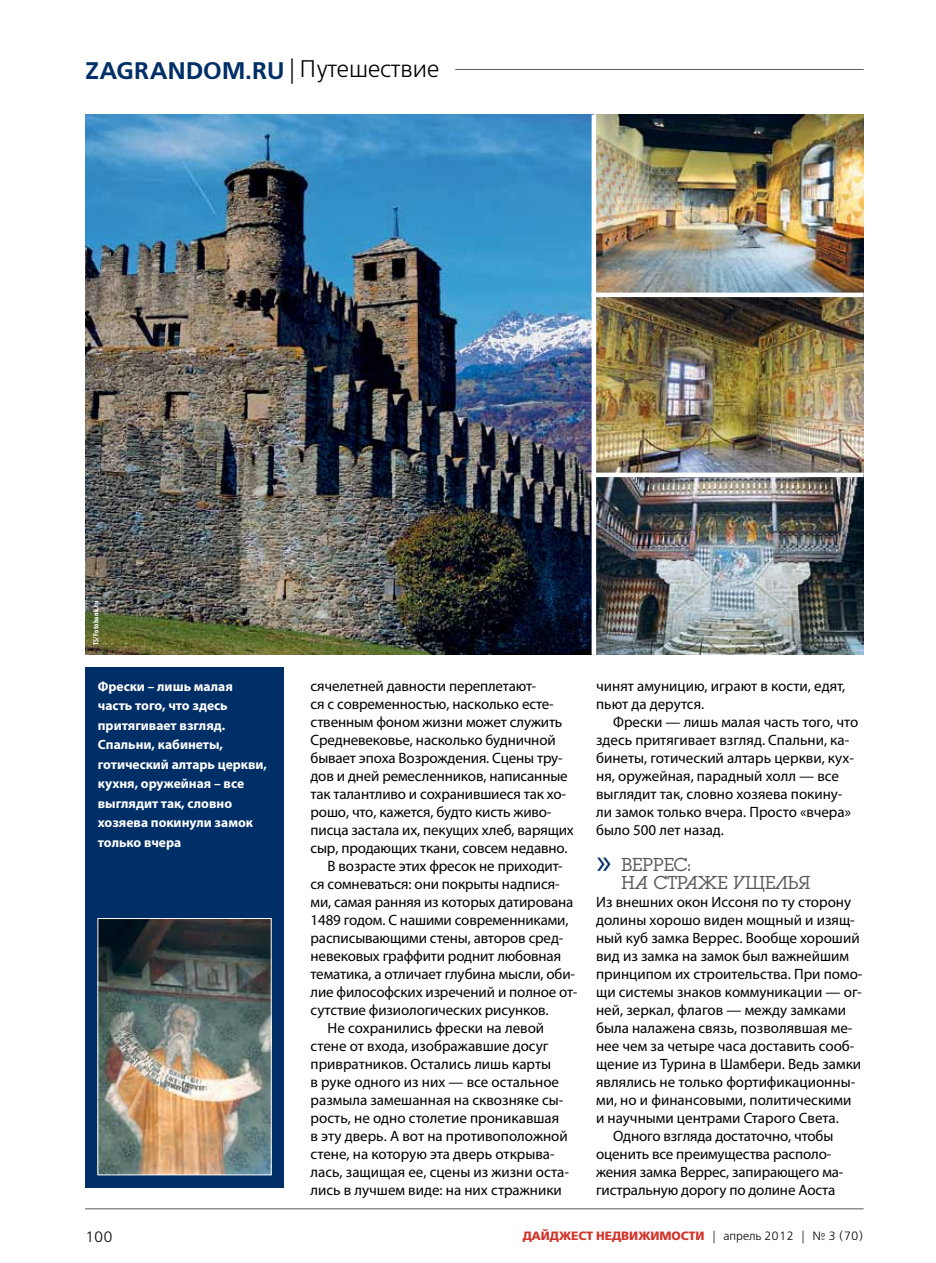
<style>
.page{position:relative;width:936px;height:1263px;background:#fff}
.page>*{position:absolute;margin:0;border:0;box-sizing:border-box;transform-origin:0 0}
.t1{font:24px "Free Set Demi C";letter-spacing:.005em;color:#002f67}
.t2{font:19.5px/18px "Luga Book Ad C";color:#58595b}
.t3{font:15px/18px "Myriad Pro";letter-spacing:-.005em;color:#000}
.t4{font:15px "Free Set Light C";color:#000}
.t5{font:700 13.5px/19.5px "Myriad Pro";color:#fff}
.t6{font:12px "Free Set Bold C";color:#d2342a}
.t7{font:700 condensed 7.5px "Myriad Pro";letter-spacing:.04em;color:#fff}
.s1{font-family:"Free Set Light C";color:#000}
.s2{font-family:"Myriad Pro";font-size:36px;color:#002f67}
</style>
<div class="page">
<hr style="left:85px;top:1208px;width:778px;height:1px;background:#58595b">
<div style="left:85px;top:668px;width:199px;height:520px;background:#002f67"></div>
<img style="left:85px;top:115px;width:506px;height:540px">
<img style="left:596px;top:115px;width:267px;height:540px">
<hr style="left:455px;top:69px;width:408px;height:1px;background:#58595b">
<img style="left:99px;top:920px;width:170px;height:253px">
<div style="left:97px;top:918px;width:174px;height:257px;border:1px solid #fff"></div>
<hr style="left:591px;top:293px;width:272px;height:4px;background:#fff">
<hr style="left:591px;top:473px;width:272px;height:4px;background:#fff">
<h1 class="t1" style="left:85px;top:57px;width:356px">ZAGRANDOM.RU <span class="s1">| Путешествие</span></h1>
<p class="t7" style="left:91px;top:645px;width:46px;rotate:-90deg">TS/Fotobank.ru</p>
<p class="t5" style="left:98px;top:676px;width:171px">Фрески – лишь малая часть того, что здесь притягивает взгляд.<br>Спальни, кабинеты, готический алтарь церкви, кухня, оружейная – все выглядит так, словно хозяева покинули замок только вчера</p>
<p class="t4" style="left:85px;top:1229px;width:29px">100</p>
<p class="t3" style="left:310px;top:677px;width:227px">сячелетней давности переплетают-</p>
<p class="t3" style="left:310px;top:695px;width:245px">ся с современностью, насколько есте-</p>
<p class="t3" style="left:310px;top:713px;width:253px">ственным фоном жизни может служить</p>
<p class="t3" style="left:310px;top:731px;width:247px">Средневековье, насколько будничной</p>
<p class="t3" style="left:310px;top:749px;width:253px">бывает эпоха Возрождения. Сцены тру-</p>
<p class="t3" style="left:310px;top:767px;width:259px">дов и дней ремесленников, написанные</p>
<p class="t3" style="left:310px;top:785px;width:257px">так талантливо и сохранившиеся так хо-</p>
<p class="t3" style="left:310px;top:803px;width:242px">рошо, что, кажется, будто кисть живо-</p>
<p class="t3" style="left:310px;top:821px;width:265px">писца застала их, пекущих хлеб, варящих</p>
<p class="t3" style="left:310px;top:839px;width:258px">сыр, продающих ткани, совсем недавно.</p>
<p class="t3" style="left:327px;top:857px;width:237px">В возрасте этих фресок не приходит-</p>
<p class="t3" style="left:310px;top:875px;width:250px">ся сомневаться: они покрыты надпися-</p>
<p class="t3" style="left:310px;top:893px;width:264px">ми, самая ранняя из которых датирована</p>
<p class="t3" style="left:310px;top:911px;width:259px">1489 годом. С нашими современниками,</p>
<p class="t3" style="left:310px;top:929px;width:254px">расписывающими стены, авторов сред-</p>
<p class="t3" style="left:310px;top:947px;width:252px">невековых граффити роднит любовная</p>
<p class="t3" style="left:310px;top:965px;width:266px">тематика, а отличает глубина мысли, оби-</p>
<p class="t3" style="left:310px;top:983px;width:268px">лие философских изречений и полное от-</p>
<p class="t3" style="left:310px;top:1001px;width:239px">сутствие физиологических рисунков.</p>
<p class="t3" style="left:327px;top:1019px;width:218px">Не сохранились фрески на левой</p>
<p class="t3" style="left:310px;top:1037px;width:240px">стене от входа, изображавшие досуг</p>
<p class="t3" style="left:310px;top:1055px;width:242px">привратников. Остались лишь карты</p>
<p class="t3" style="left:310px;top:1073px;width:250px">в руке одного из них — все остальное</p>
<p class="t3" style="left:310px;top:1091px;width:254px">размыла замешанная на сквозняке сы-</p>
<p class="t3" style="left:310px;top:1109px;width:250px">рость, не одно столетие проникавшая</p>
<p class="t3" style="left:310px;top:1127px;width:259px">в эту дверь. А вот на противоположной</p>
<p class="t3" style="left:310px;top:1145px;width:246px">стене, на которую эта дверь открыва-</p>
<p class="t3" style="left:310px;top:1163px;width:260px">лась, защищая ее, сцены из жизни оста-</p>
<p class="t3" style="left:310px;top:1181px;width:253px">лись в лучшем виде: на них стражники</p>
<p class="t3" style="left:596px;top:677px;width:251px">чинят амуницию, играют в кости, едят, пьют да дерутся.</p>
<p class="t3" style="left:596px;top:713px;width:264px;text-indent:17px">Фрески — лишь малая часть того, что здесь притягивает взгляд. Спальни, ка&shy;бинеты, готический алтарь церкви, кух&shy;ня, оружейная, парадный холл — все выглядит так, словно хозяева покину&shy;ли замок только вчера. Просто «вчера» было 500 лет назад.</p>
<h2 class="t2" style="left:621px;top:856px;width:190px;text-indent:-25px"><span class="s2">»</span> Веррес:<br>на страже ущелья</h2>
<p class="t3" style="left:596px;top:893px;width:256px">Из внешних окон Иссоня по ту сторону</p>
<p class="t3" style="left:596px;top:911px;width:260px">долины хорошо виден мощный и изящ-</p>
<p class="t3" style="left:596px;top:929px;width:265px">ный куб замка Веррес. Вообще хороший</p>
<p class="t3" style="left:596px;top:947px;width:254px">вид из замка на замок был важнейшим</p>
<p class="t3" style="left:596px;top:965px;width:268px">принципом их строительства. При помо-</p>
<p class="t3" style="left:596px;top:983px;width:267px">щи системы знаков коммуникации — ог-</p>
<p class="t3" style="left:596px;top:1001px;width:251px">ней, зеркал, флагов — между замками</p>
<p class="t3" style="left:596px;top:1019px;width:258px">была налажена связь, позволявшая ме-</p>
<p class="t3" style="left:596px;top:1037px;width:260px">нее чем за четыре часа доставить сооб-</p>
<p class="t3" style="left:596px;top:1055px;width:266px">щение из Турина в Шамбери. Ведь замки</p>
<p class="t3" style="left:596px;top:1073px;width:261px">являлись не только фортификационны-</p>
<p class="t3" style="left:596px;top:1091px;width:257px">ми, но и финансовыми, политическими</p>
<p class="t3" style="left:596px;top:1109px;width:244px">и научными центрами Старого Света.</p>
<p class="t3" style="left:613px;top:1127px;width:222px">Одного взгляда достаточно, чтобы</p>
<p class="t3" style="left:596px;top:1145px;width:237px">оценить все преимущества располо-</p>
<p class="t3" style="left:596px;top:1163px;width:249px">жения замка Веррес, запирающего ма-</p>
<p class="t3" style="left:596px;top:1181px;width:241px">гистральную дорогу по долине Аоста</p>
<p class="t6" style="left:522px;top:1229px;width:342px">ДАЙДЖЕСТ НЕДВИЖИМОСТИ <span class="s1">| апрель 2012 | № 3 (70)</span></p>
</div>
